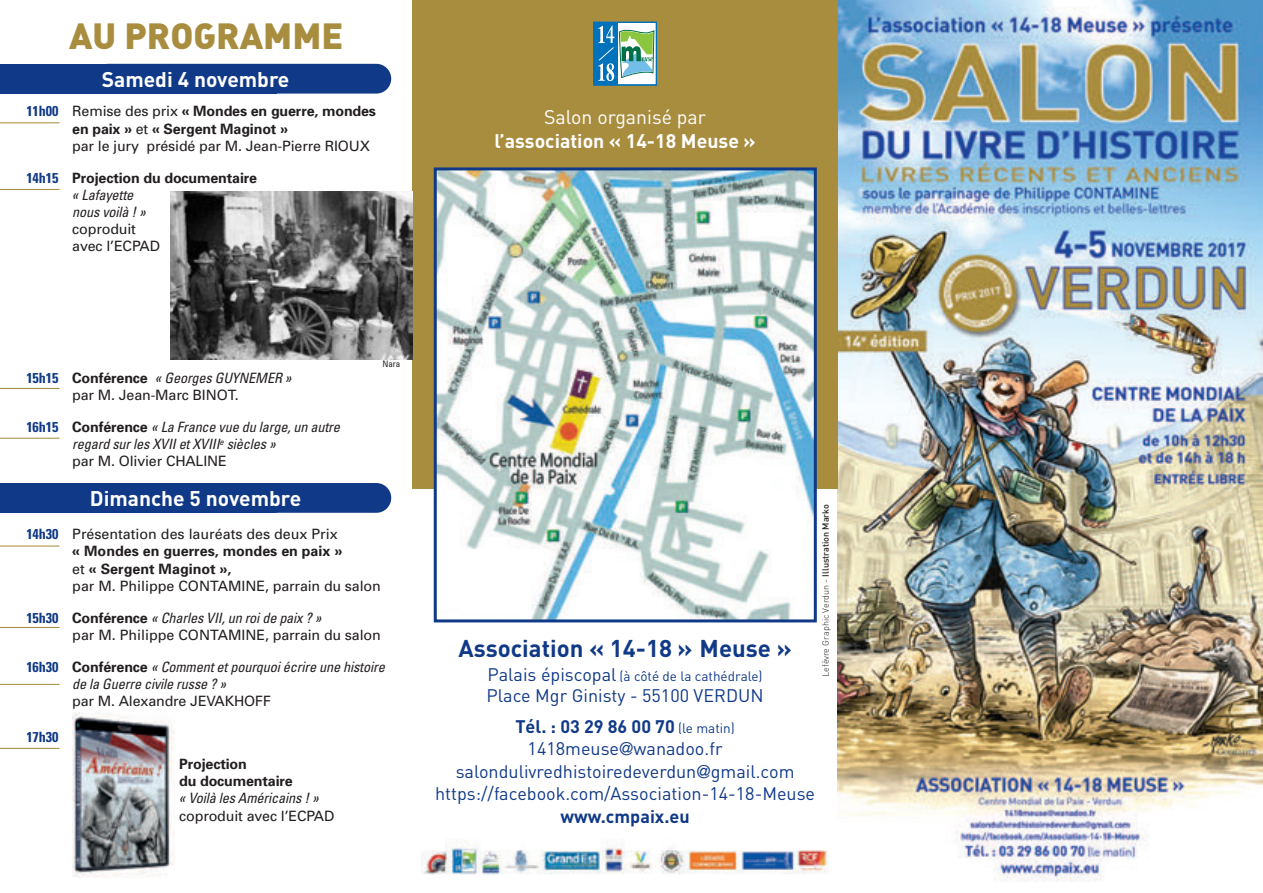
<style>
.page{position:relative;width:1263px;height:893px;background:#fff}
.page>*{position:absolute;margin:0;border:0;box-sizing:border-box;transform-origin:0 0}
.t1{font:36px "DIN Black Alternate";color:#a98d3f}
.t2{font:700 24px "DIN";color:#103987}
.t3{font:700 21px "DIN";color:#fff}
.t4{font:700 19.5px "DIN";color:#fff}
.t5{font:19.5px "DIN";color:#fff}
.t6{font:18px/22.5px "DIN";color:#103987;text-align:center}
.t7{font:700 18px "DIN";color:#103987}
.t8{font:14.25px/17.1px "Univers";letter-spacing:-.01em;color:#231f20}
.t9{font:italic condensed 14.25px/17.1px "Univers";letter-spacing:-.01em;color:#231f20}
.t10{font:700 14.25px/17.1px "Univers";letter-spacing:-.01em;color:#231f20}
.t11{font:700 condensed 14.25px "Univers";letter-spacing:-.01em;color:#103987}
.t12{font:13.5px "DIN";color:#103987}
.t13{font:300 9px "DIN";color:#231f20}
.t14{font:condensed 9px "Univers";color:#231f20}
.s1{font-weight:700}
.s2{font-style:italic;font-stretch:condensed}
.s3{font-weight:700;font-style:normal;font-stretch:normal}
.s4{font-style:normal;font-stretch:normal}
.s5{font-weight:400}
.s6{font-size:18px}
.s7{font-size:13.5px}
.s8{font-family:"Avenir"}
.s9{font-weight:500}
</style>
<div class="page">
<img style="left:838px;top:0;width:425px;height:882px">
<div style="left:412px;top:0;width:426px;height:489px;background:#a98d3f"></div>
<img style="left:422px;top:840px;width:406px;height:35px">
<img style="left:438px;top:171px;width:375px;height:447px">
<div style="left:434px;top:167px;width:383px;height:455px;border:3px solid #103987"></div>
<div style="left:594px;top:22px;width:62px;height:63px;background:#fff"></div>
<div style="left:593px;top:22px;width:64px;height:64px;border:1px solid #0072bc"></div>
<div style="left:594px;top:22px;width:23px;height:63px;background:#0072bc"></div>
<svg style="left:598px;top:26px;width:56px;height:60px"></svg>
<div style="left:0;top:64px;width:276px;height:30px;background:#103987"></div>
<div style="left:94px;top:64px;width:297px;height:30px;background:#103987;border-radius:15px"></div>
<div style="left:0;top:483px;width:276px;height:30px;background:#103987"></div>
<div style="left:94px;top:483px;width:297px;height:30px;background:#103987;border-radius:15px"></div>
<hr style="left:0;top:122px;width:60px;height:1px;background:#a98d3f">
<hr style="left:0;top:189px;width:60px;height:1px;background:#a98d3f">
<hr style="left:0;top:388px;width:60px;height:1px;background:#a98d3f">
<hr style="left:0;top:438px;width:60px;height:1px;background:#a98d3f">
<hr style="left:0;top:545px;width:60px;height:2px;background:#a98d3f">
<hr style="left:0;top:627px;width:60px;height:1px;background:#a98d3f">
<hr style="left:0;top:684px;width:60px;height:1px;background:#a98d3f">
<hr style="left:0;top:748px;width:60px;height:1px;background:#a98d3f">
<img style="left:171px;top:191px;width:241px;height:168px">
<img style="left:72px;top:712px;width:103px;height:165px">
<p class="t11" style="left:26px;top:106px;width:33px">11h00</p>
<p class="t11" style="left:26px;top:172px;width:33px">14h15</p>
<h1 class="t1" style="left:69px;top:15px;width:276px">AU PROGRAMME</h1>
<h3 class="t3" style="left:102px;top:67px;width:189px">Samedi 4 novembre</h3>
<p class="t8" style="left:72px;top:104px;width:305px">Remise des prix <span class="s1">« Mondes en guerre, mondes en paix »</span> et <span class="s1">« Sergent Maginot »<br></span>par le jury présidé par M. Jean-Pierre RIOUX</p>
<p class="t10" style="left:72px;top:170px;width:186px">Projection du documentaire</p>
<p class="t9" style="left:72px;top:187px;width:75px">« Lafayette nous voilà ! »</p>
<p class="t8" style="left:72px;top:222px;width:89px">coproduit avec l’ECPAD</p>
<h3 class="t5" style="left:544px;top:105px;width:163px">Salon organisé par</h3>
<h3 class="t4" style="left:494px;top:129px;width:263px">l’association « 14-18 Meuse »</h3>
<p class="t11" style="left:26px;top:372px;width:33px">15h15</p>
<p class="t11" style="left:26px;top:421px;width:33px">16h15</p>
<p class="t11" style="left:26px;top:529px;width:33px">14h30</p>
<p class="t11" style="left:26px;top:612px;width:33px">15h30</p>
<p class="t11" style="left:26px;top:661px;width:33px">16h30</p>
<p class="t11" style="left:26px;top:731px;width:33px">17h30</p>
<p class="t8" style="left:72px;top:370px;width:220px"><span class="s1">Conférence</span> <span class="s2">« Georges GUYNEMER » </span>par M. Jean-Marc BINOT.</p>
<p class="t9" style="left:72px;top:419px;width:269px"><span class="s3">Conférence</span> « La France vue du large, un autre regard sur les XVII et XVIII<sup>e</sup> siècles »<br><span class="s4">par M. Olivier CHALINE</span></p>
<h3 class="t3" style="left:90px;top:486px;width:213px">Dimanche 5 novembre</h3>
<p class="t14" style="left:382px;top:361px;width:19px">Nara</p>
<p class="t8" style="left:72px;top:527px;width:267px">Présentation des lauréats des deux Prix</p>
<p class="t10" style="left:72px;top:544px;width:310px">« Mondes en guerres, mondes en paix »<br><span class="s5">et</span> « Sergent Maginot »,<br><span class="s5">par M. Philippe CONTAMINE, parrain du salon</span></p>
<p class="t8" style="left:72px;top:610px;width:310px"><span class="s1">Conférence</span> <span class="s2">« Charles VII, un roi de paix ? »<br></span>par M. Philippe CONTAMINE, parrain du salon</p>
<p class="t9" style="left:72px;top:659px;width:314px"><span class="s3">Conférence</span> « Comment et pourquoi écrire une histoire de la Guerre civile russe ? »</p>
<p class="t8" style="left:72px;top:693px;width:200px">par M. Alexandre JEVAKHOFF</p>
<p class="t10" style="left:179px;top:757px;width:115px">Projection<br>du documentaire</p>
<p class="t9" style="left:179px;top:791px;width:141px">« Voilà les Américains ! »</p>
<p class="t8" style="left:179px;top:808px;width:157px">coproduit avec l’ECPAD</p>
<h2 class="t2" style="left:458px;top:635px;width:335px">Association « 14-18 » Meuse »</h2>
<p class="t12" style="left:488px;top:668px;width:276px"><span class="s6">Palais épiscopal</span> (à côté de la cathédrale)</p>
<p class="t6" style="left:487px;top:681px;width:279px;line-height:30.6px">Place Mgr Ginisty - 55100 VERDUN<br><span class="s1">Tél. : 03 29 86 00 70</span> <span class="s7">(le matin)</span></p>
<p class="t6" style="left:435px;top:738px;width:382px">1418meuse<span class="s8">@</span>wanadoo.fr salondulivredhistoiredeverdun<span class="s8">@</span>gmail.com https://facebook.com/Association-14-18-Meuse</p>
<p class="t7" style="left:560px;top:806px;width:131px">www.cmpaix.eu</p>
<p class="t13" style="left:820px;top:677px;width:175px;rotate:-90deg">Lefèvre Graphic Verdun - <span class="s9">Illustration Marko</span></p>
</div>
